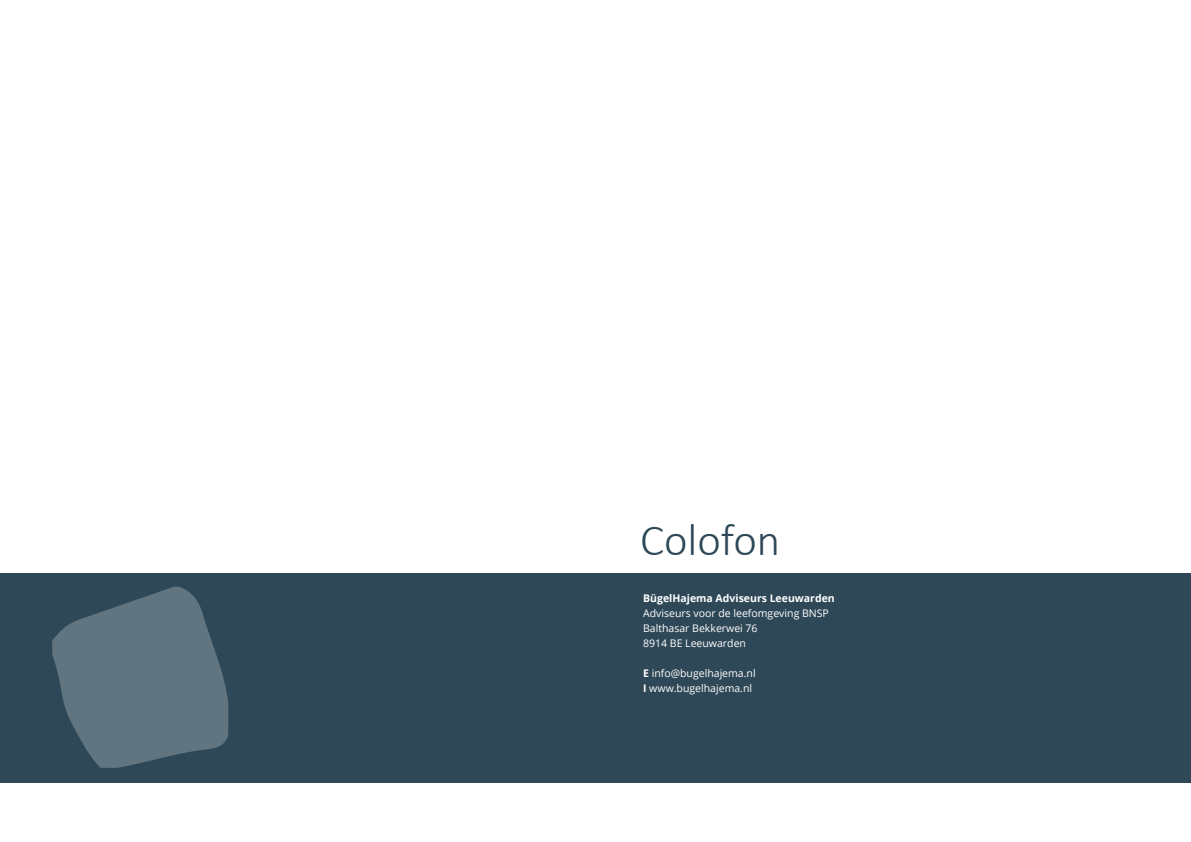
<style>
.page{position:relative;width:1191px;height:842px;background:#fff}
.page>*{position:absolute;margin:0;border:0;box-sizing:border-box;transform-origin:0 0}
.t1{font:300 45px "Calibri";color:#2e4857}
.t2{font:10.5px "Open Sans";color:#fff}
.t3{font:700 10.5px "Open Sans";color:#fff}
.s1{font-weight:700}
</style>
<div class="page">
<div style="left:0;top:573px;width:1191px;height:209px;background:#2e4857"></div>
<svg style="left:52px;top:587px;width:176px;height:181px"></svg>
<p class="t1" style="left:640px;top:512px;width:142px">Colofon</p>
<p class="t3" style="left:643px;top:591px;width:193px">BügelHajema Adviseurs Leeuwarden</p>
<p class="t2" style="left:643px;top:606px;width:187px">Adviseurs voor de leefomgeving BNSP</p>
<p class="t2" style="left:643px;top:621px;width:116px">Balthasar Bekkerwei 76</p>
<p class="t2" style="left:643px;top:636px;width:104px">8914 BE Leeuwarden</p>
<p class="t2" style="left:643px;top:666px;width:114px"><span class="s1">E</span> info@bugelhajema.nl</p>
<p class="t2" style="left:643px;top:681px;width:111px"><span class="s1">I</span> www.bugelhajema.nl</p>
</div>
